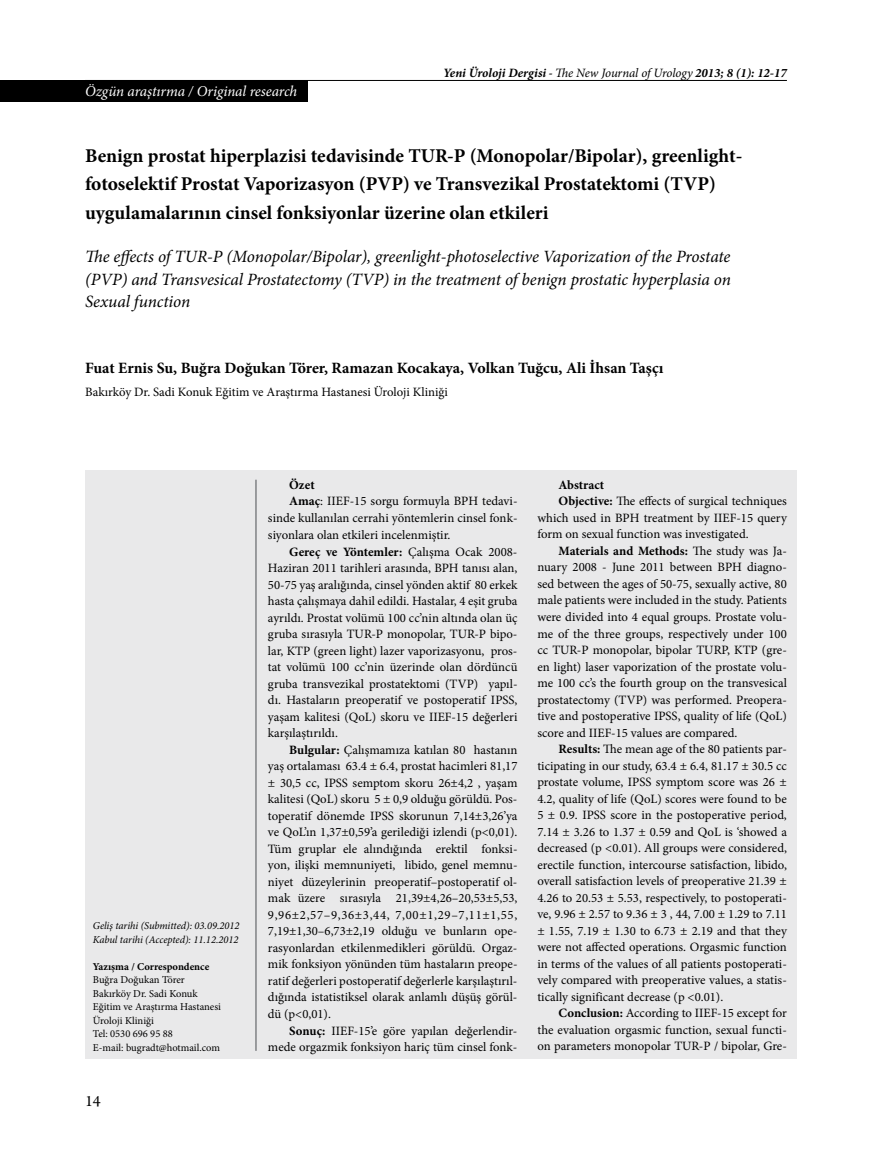
<style>
.page{position:relative;width:872px;height:1170px;background:#fff}
.page>*{position:absolute;margin:0;border:0;box-sizing:border-box;transform-origin:0 0}
.t1{font:700 19.5px/28.5px "Minion Pro";color:#000}
.t2{font:italic 17.25px/22.5px "Minion Pro";letter-spacing:-.005em;color:#000;text-align:justify}
.t3{font:16.5px "Arno Pro";color:#000}
.t4{font:700 15.75px "Minion Pro";color:#000}
.t5{font:italic 15px "Minion Pro";letter-spacing:-.01em;color:#fff}
.t6{font:12.75px "Minion Pro";color:#000}
.t7{font:700 12.75px "Minion Pro";color:#000}
.t8{font:italic 700 12.75px "Minion Pro";color:#000}
.t9{font:12.75px "Minion Pro";letter-spacing:.05em;color:#000}
.t10{font:10.5px/13.5px "Minion Pro";color:#000}
.t11{font:italic 10.5px/13.5px "Minion Pro";letter-spacing:-.005em;color:#000}
.t12{font:700 10.5px "Minion Pro";color:#000}
.s1{font-stretch:condensed}
.s2{font-weight:400}
.s3{font-weight:700}
</style>
<div class="page">
<hr style="left:85px;top:80px;width:702px;height:1px;background:#000">
<div style="left:85px;top:470px;width:712px;height:589px;background:#e9e9ea"></div>
<div style="left:0;top:80px;width:308px;height:21px;background:#000"></div>
<hr style="left:255px;top:479px;width:2px;height:571px;background:#808285">
<p class="t5" style="left:85px;top:81px;width:214px">Özgün araştırma / Original research</p>
<p class="t8" style="left:443px;top:63px;width:345px">Yeni Üroloji Dergisi <span class="s1">-</span> <span class="s2">The New Journal of Urology</span> 2013; 8 (1): 12-17</p>
<h1 class="t1" style="left:85px;top:141px;width:659px">Benign prostat hiperplazisi tedavisinde TUR-P (Monopolar/Bipolar), greenlight&shy;fotoselektif Prostat Vaporizasyon (PVP) ve Transvezikal Prostatektomi (TVP) uygulamalarının cinsel fonksiyonlar üzerine olan etkileri</h1>
<h2 class="t2" style="left:85px;top:245px;width:647px">The effects of TUR-P (Monopolar/Bipolar), greenlight-photoselective Vaporization of the Prostate (PVP) and Transvesical Prostatectomy (TVP) in the treatment of benign prostatic hyperplasia on Sexual function</h2>
<p class="t4" style="left:85px;top:357px;width:580px">Fuat Ernis Su, Buğra Doğukan Törer, Ramazan Kocakaya, Volkan Tuğcu, Ali İhsan Taşçı</p>
<p class="t6" style="left:85px;top:383px;width:364px">Bakırköy Dr. Sadi Konuk Eğitim ve Araştırma Hastanesi Üroloji Kliniği</p>
<p class="t11" style="left:93px;top:919px;width:148px">Geliş tarihi (Submitted): 03.09.2012<br>Kabul tarihi (Accepted): 11.12.2012</p>
<p class="t12" style="left:93px;top:958px;width:118px">Yazışma / Correspondence</p>
<p class="t10" style="left:93px;top:973px;width:130px">Buğra Doğukan Törer<br>Bakırköy Dr. Sadi Konuk<br>Eğitim ve Araştırma Hastanesi<br>Üroloji Kliniği<br>Tel: 0530 696 95 88<br>E-mail: bugradt@hotmail.com</p>
<p class="t3" style="left:85px;top:1091px;width:17px">14</p>
<p class="t7" style="left:289px;top:476px;width:27px">Özet</p>
<p class="t6" style="left:289px;top:493px;width:230px"><span class="s3">Amaç</span>: IIEF-15 sorgu formuyla BPH tedavi-</p>
<p class="t6" style="left:268px;top:509px;width:251px">sinde kullanılan cerrahi yöntemlerin cinsel fonk-</p>
<p class="t6" style="left:268px;top:526px;width:184px">siyonlara olan etkileri incelenmiştir.</p>
<p class="t7" style="left:289px;top:542px;width:230px">Gereç ve Yöntemler: <span class="s2">Çalışma Ocak 2008-</span></p>
<p class="t6" style="left:268px;top:559px;width:251px">Haziran 2011 tarihleri arasında, BPH tanısı alan,</p>
<p class="t6" style="left:268px;top:576px;width:251px">50-75 yaş aralığında, cinsel yönden aktif 80 erkek</p>
<p class="t6" style="left:268px;top:592px;width:251px">hasta çalışmaya dahil edildi. Hastalar, 4 eşit gruba</p>
<p class="t6" style="left:268px;top:609px;width:251px">ayrıldı. Prostat volümü 100 cc’nin altında olan üç</p>
<p class="t6" style="left:268px;top:625px;width:251px">gruba sırasıyla TUR-P monopolar, TUR-P bipo-</p>
<p class="t6" style="left:268px;top:642px;width:251px">lar, KTP (green light) lazer vaporizasyonu, pros-</p>
<p class="t6" style="left:268px;top:658px;width:251px">tat volümü 100 cc’nin üzerinde olan dördüncü</p>
<p class="t6" style="left:268px;top:675px;width:251px">gruba transvezikal prostatektomi (TVP) yapıl-</p>
<p class="t6" style="left:268px;top:691px;width:251px">dı. Hastaların preoperatif ve postoperatif IPSS,</p>
<p class="t6" style="left:268px;top:708px;width:251px">yaşam kalitesi (QoL) skoru ve IIEF-15 değerleri</p>
<p class="t6" style="left:268px;top:724px;width:71px">karşılaştırıldı.</p>
<p class="t6" style="left:289px;top:741px;width:230px"><span class="s3">Bulgular:</span> Çalışmamıza katılan 80 hastanın</p>
<p class="t6" style="left:268px;top:757px;width:251px">yaş ortalaması 63.4 ± 6.4, prostat hacimleri 81,17</p>
<p class="t6" style="left:268px;top:774px;width:251px">± 30,5 cc, IPSS semptom skoru 26±4,2 , yaşam</p>
<p class="t6" style="left:268px;top:790px;width:251px">kalitesi (QoL) skoru 5 ± 0,9 olduğu görüldü. Pos-</p>
<p class="t6" style="left:268px;top:807px;width:251px">toperatif dönemde IPSS skorunun 7,14±3,26’ya</p>
<p class="t6" style="left:268px;top:823px;width:251px">ve QoL’ın 1,37±0,59’a gerilediği izlendi (p&lt;0,01).</p>
<p class="t6" style="left:268px;top:840px;width:251px">Tüm gruplar ele alındığında erektil fonksi-</p>
<p class="t6" style="left:268px;top:856px;width:251px">yon, ilişki memnuniyeti, libido, genel memnu-</p>
<p class="t6" style="left:268px;top:873px;width:251px">niyet düzeylerinin preoperatif–postoperatif ol-</p>
<p class="t6" style="left:268px;top:889px;width:251px">mak üzere sırasıyla 21,39±4,26–20,53±5,53,</p>
<p class="t9" style="left:268px;top:906px;width:251px">9,96±2,57–9,36±3,44, 7,00±1,29–7,11±1,55,</p>
<p class="t6" style="left:268px;top:922px;width:251px">7,19±1,30–6,73±2,19 olduğu ve bunların ope-</p>
<p class="t6" style="left:268px;top:939px;width:251px">rasyonlardan etkilenmedikleri görüldü. Orgaz-</p>
<p class="t6" style="left:268px;top:955px;width:251px">mik fonksiyon yönünden tüm hastaların preope-</p>
<p class="t6" style="left:268px;top:972px;width:251px">ratif değerleri postoperatif değerlerle karşılaştırıl-</p>
<p class="t6" style="left:268px;top:988px;width:251px">dığında istatistiksel olarak anlamlı düşüş görül-</p>
<p class="t6" style="left:268px;top:1005px;width:64px">dü (p&lt;0,01).</p>
<p class="t6" style="left:289px;top:1021px;width:230px"><span class="s3">Sonuç:</span> IIEF-15’e göre yapılan değerlendir-</p>
<p class="t6" style="left:268px;top:1038px;width:251px">mede orgazmik fonksiyon hariç tüm cinsel fonk-</p>
<p class="t7" style="left:558px;top:476px;width:47px">Abstract</p>
<p class="t6" style="left:558px;top:493px;width:230px"><span class="s3">Objective:</span> The effects of surgical techniques</p>
<p class="t6" style="left:537px;top:509px;width:251px">which used in BPH treatment by IIEF-15 query</p>
<p class="t6" style="left:537px;top:526px;width:213px">form on sexual function was investigated.</p>
<p class="t7" style="left:558px;top:542px;width:230px">Materials and Methods: <span class="s2">The study was Ja-</span></p>
<p class="t6" style="left:537px;top:559px;width:251px">nuary 2008 - June 2011 between BPH diagno-</p>
<p class="t6" style="left:537px;top:575px;width:251px">sed between the ages of 50-75, sexually active, 80</p>
<p class="t6" style="left:537px;top:592px;width:251px">male patients were included in the study. Patients</p>
<p class="t6" style="left:537px;top:608px;width:251px">were divided into 4 equal groups. Prostate volu-</p>
<p class="t6" style="left:537px;top:625px;width:251px">me of the three groups, respectively under 100</p>
<p class="t6" style="left:537px;top:641px;width:251px">cc TUR-P monopolar, bipolar TURP, KTP (gre-</p>
<p class="t6" style="left:537px;top:658px;width:251px">en light) laser vaporization of the prostate volu-</p>
<p class="t6" style="left:537px;top:674px;width:251px">me 100 cc’s the fourth group on the transvesical</p>
<p class="t6" style="left:537px;top:690px;width:251px">prostatectomy (TVP) was performed. Preopera-</p>
<p class="t6" style="left:537px;top:707px;width:251px">tive and postoperative IPSS, quality of life (QoL)</p>
<p class="t6" style="left:537px;top:723px;width:202px">score and IIEF-15 values are compared.</p>
<p class="t6" style="left:558px;top:740px;width:230px"><span class="s3">Results:</span> The mean age of the 80 patients par-</p>
<p class="t6" style="left:537px;top:756px;width:251px">ticipating in our study, 63.4 ± 6.4, 81.17 ± 30.5 cc</p>
<p class="t6" style="left:537px;top:773px;width:251px">prostate volume, IPSS symptom score was 26 ±</p>
<p class="t6" style="left:537px;top:789px;width:251px">4.2, quality of life (QoL) scores were found to be</p>
<p class="t6" style="left:537px;top:806px;width:251px">5 ± 0.9. IPSS score in the postoperative period,</p>
<p class="t6" style="left:537px;top:822px;width:251px">7.14 ± 3.26 to 1.37 ± 0.59 and QoL is ‘showed a</p>
<p class="t6" style="left:537px;top:839px;width:251px">decreased (p &lt;0.01). All groups were considered,</p>
<p class="t6" style="left:537px;top:855px;width:251px">erectile function, intercourse satisfaction, libido,</p>
<p class="t6" style="left:537px;top:872px;width:251px">overall satisfaction levels of preoperative 21.39 ±</p>
<p class="t6" style="left:537px;top:888px;width:251px">4.26 to 20.53 ± 5.53, respectively, to postoperati-</p>
<p class="t6" style="left:537px;top:905px;width:251px">ve, 9.96 ± 2.57 to 9.36 ± 3 , 44, 7.00 ± 1.29 to 7.11</p>
<p class="t6" style="left:537px;top:921px;width:251px">± 1.55, 7.19 ± 1.30 to 6.73 ± 2.19 and that they</p>
<p class="t6" style="left:537px;top:938px;width:251px">were not affected operations. Orgasmic function</p>
<p class="t6" style="left:537px;top:954px;width:251px">in terms of the values of all patients postoperati-</p>
<p class="t6" style="left:537px;top:971px;width:251px">vely compared with preoperative values, a statis-</p>
<p class="t6" style="left:537px;top:987px;width:187px">tically significant decrease (p &lt;0.01).</p>
<p class="t6" style="left:558px;top:1004px;width:230px"><span class="s3">Conclusion:</span> According to IIEF-15 except for</p>
<p class="t6" style="left:537px;top:1020px;width:251px">the evaluation orgasmic function, sexual functi-</p>
<p class="t6" style="left:537px;top:1037px;width:251px">on parameters monopolar TUR-P / bipolar, Gre-</p>
</div>
